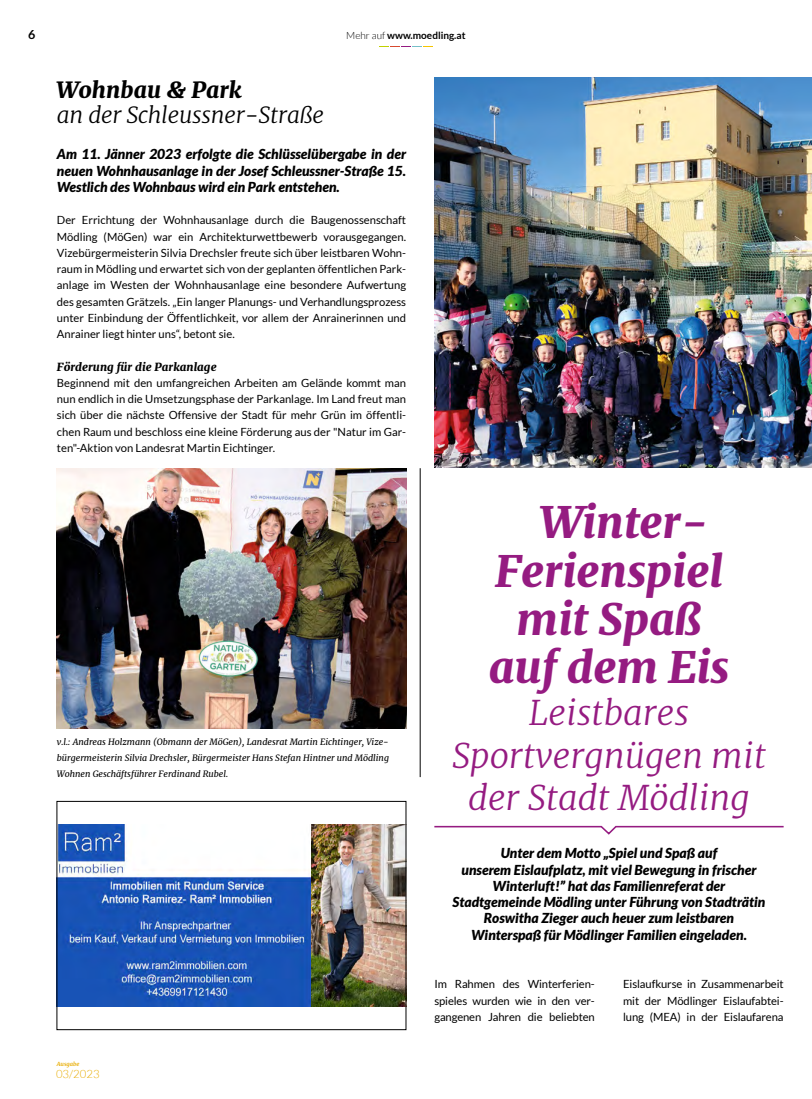
<style>
.page{position:relative;width:812px;height:1099px;background:#fff}
.page>*{position:absolute;margin:0;border:0;box-sizing:border-box;transform-origin:0 0}
.t1{font:italic 900 43.62px "Merriweather";color:#951b81}
.t2{font:italic 300 34.25px/42px "Merriweather";color:#951b81;text-align:center}
.t3{font:italic 300 22.5px "Merriweather";letter-spacing:-.01em;color:#000}
.t4{font:italic 900 22.5px "Merriweather";color:#000}
.t5{font:italic 900 13.75px/16.2px "Lato";color:#000;text-align:center}
.t6{font:700 12.5px "Lato";color:#000}
.t7{font:300 11.38px "Lato";color:#e8ac00}
.t8{font:11.25px/16.2px "Lato";letter-spacing:-.01em;color:#000;text-align:justify}
.t9{font:italic 900 11.25px "Merriweather";letter-spacing:.005em;color:#000}
.t10{font:700 10px "Lato";color:#000}
.t11{font:italic 8.75px/16.2px "Merriweather";color:#000;text-align:justify}
.t12{font:italic 700 5.62px "Merriweather";color:#e8ac00}
.s1{font-weight:300}
</style>
<div class="page">
<svg style="left:379px;top:46px;width:53px;height:1px"></svg>
<img style="left:59px;top:824px;width:252px;height:182px">
<img style="left:311px;top:824px;width:93px;height:182px">
<div style="left:57px;top:801px;width:349px;height:228px;border:1px solid #000"></div>
<img style="left:434px;top:78px;width:377px;height:390px">
<svg style="left:434px;top:825px;width:350px;height:10px"></svg>
<img style="left:57px;top:468px;width:349px;height:260px">
<hr style="left:420px;top:468px;width:1px;height:309px;background:#000">
<p class="t6" style="left:28px;top:27px;width:9px">6</p>
<p class="t10" style="left:346px;top:30px;width:121px"><span class="s1">Mehr auf</span> www.moedling.at</p>
<h3 class="t4" style="left:57px;top:74px;width:186px">Wohnbau &amp; Park</h3>
<h3 class="t3" style="left:57px;top:99px;width:269px">an der Schleussner-Straße</h3>
<p class="t5" style="left:57px;top:146px;width:351px;text-align:justify">Am 11. Jänner 2023 erfolgte die Schlüsselübergabe in der neuen Wohnhausanlage in der Josef Schleussner-Straße 15.<br>Westlich des Wohnbaus wird ein Park entstehen.</p>
<p class="t8" style="left:57px;top:212px;width:351px">Der Errichtung der Wohnhausanlage durch die Baugenossenschaft Mödling (MöGen) war ein Architekturwettbewerb vorausgegangen.<br>Vizebürgermeisterin Silvia Drechsler freute sich über leistbaren Wohn&shy;raum in Mödling und erwartet sich von der geplanten öffentlichen Park&shy;anlage im Westen der Wohnhausanlage eine besondere Aufwertung des gesamten Grätzels. „Ein langer Planungs- und Verhandlungsprozess unter Einbindung der Öffentlichkeit, vor allem der Anrainerinnen und Anrainer liegt hinter uns“, betont sie.</p>
<p class="t9" style="left:57px;top:358px;width:161px">Förderung für die Parkanlage</p>
<p class="t8" style="left:57px;top:374px;width:351px">Beginnend mit den umfangreichen Arbeiten am Gelände kommt man nun endlich in die Umsetzungsphase der Parkanlage. Im Land freut man sich über die nächste Offensive der Stadt für mehr Grün im öffentli&shy;chen Raum und beschloss eine kleine Förderung aus der "Natur im Gar&shy;ten"-Aktion von Landesrat Martin Eichtinger.</p>
<p class="t11" style="left:57px;top:733px;width:333px">v.l.: Andreas Holzmann (Obmann der MöGen), Landesrat Martin Eichtinger, Vize&shy;bürgermeisterin Silvia Drechsler, Bürgermeister Hans Stefan Hintner und Mödling Wohnen Geschäftsführer Ferdinand Rubel.</p>
<p class="t12" style="left:57px;top:1059px;width:24px">Ausgabe</p>
<p class="t7" style="left:56px;top:1067px;width:45px">03/2023</p>
<h1 class="t1" style="left:540px;top:492px;width:169px">Winter-</h1>
<h1 class="t1" style="left:495px;top:540px;width:229px">Ferienspiel</h1>
<h1 class="t1" style="left:516px;top:588px;width:186px">mit Spaß</h1>
<h1 class="t1" style="left:488px;top:637px;width:242px">auf dem Eis</h1>
<h2 class="t2" style="left:452px;top:691px;width:315px">Leistbares<br>Sportvergnügen mit der Stadt Mödling</h2>
<p class="t5" style="left:452px;top:845px;width:314px">Unter dem Motto „Spiel und Spaß auf<br>unserem Eislaufplatz, mit viel Bewegung in frischer Winterluft!” hat das Familienreferat der Stadtgemeinde Mödling unter Führung von Stadträtin Roswitha Zieger auch heuer zum leistbaren Winterspaß für Mödlinger Familien eingeladen.</p>
<p class="t8" style="left:434px;top:976px;width:162px">Im Rahmen des Winterferien&shy;spieles wurden wie in den ver&shy;gangenen Jahren die beliebten</p>
<p class="t8" style="left:623px;top:976px;width:162px">Eislaufkurse in Zusammenarbeit mit der Mödlinger Eislaufabtei&shy;lung (MEA) in der Eislaufarena</p>
</div>
